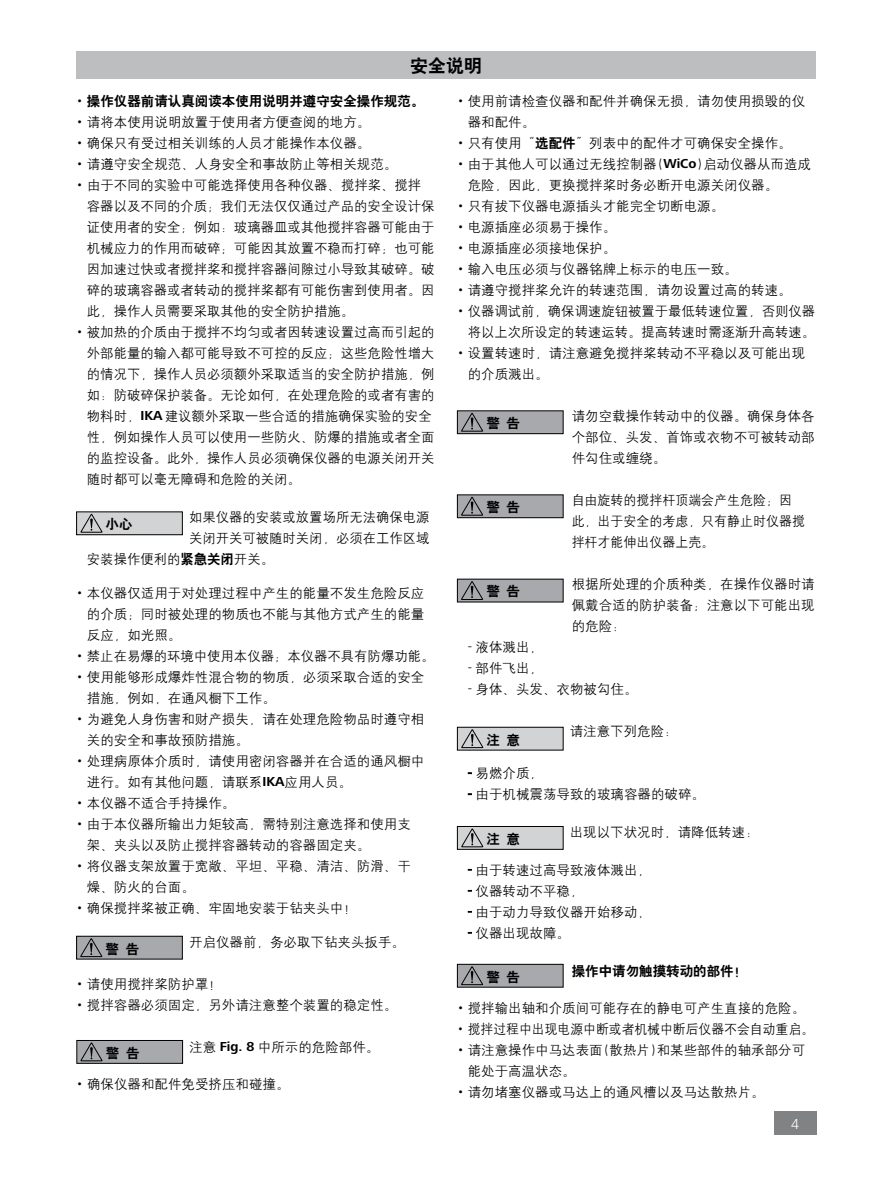
<style>
.page{position:relative;width:893px;height:1187px;background:#fff}
.page>*{position:absolute;margin:0;border:0;box-sizing:border-box;transform-origin:0 0}
.t1{font:18px "H Yb 2 gj";color:#000}
.t2{font:300 15px "Frutiger Next IKA";color:#fff}
.t3{font:13.5px/21px "H Yg 2 gj";color:#000}
.t4{font:13.5px "H Yb 2 gj";color:#000}
.t5{font:13.5px/21px "H Yg 2 gj";color:#000;scale:.96 1}
.t6{font:13.5px "H Yg 2 gj";color:#000;scale:.95 1}
.s1{font-family:"Frutiger Next IKA";font-weight:300}
.s2{font-family:"Frutiger Next IKA";font-weight:700}
.s3{font-family:"H Yb 2 gj"}
</style>
<div class="page">
<div style="left:774px;top:1111px;width:42px;height:23px;background:#808284"></div>
<div style="left:76px;top:51px;width:740px;height:28px;background:#bcbec0"></div>
<div style="left:77px;top:936px;width:105px;height:23px;background:#a7a9ac"></div>
<div style="left:76px;top:935px;width:107px;height:24px;border:1px solid #000"></div>
<svg style="left:80px;top:938px;width:22px;height:21px"></svg>
<div style="left:77px;top:1040px;width:106px;height:23px;background:#a7a9ac"></div>
<div style="left:77px;top:1040px;width:106px;height:23px;border:1px solid #000"></div>
<svg style="left:80px;top:1041px;width:22px;height:22px"></svg>
<div style="left:77px;top:512px;width:105px;height:22px;background:#d1d3d4"></div>
<div style="left:76px;top:511px;width:107px;height:24px;border:1px solid #000"></div>
<svg style="left:80px;top:513px;width:22px;height:22px"></svg>
<div style="left:457px;top:727px;width:106px;height:23px;background:#d1d3d4"></div>
<div style="left:457px;top:727px;width:106px;height:23px;border:1px solid #000"></div>
<svg style="left:461px;top:728px;width:22px;height:22px"></svg>
<div style="left:457px;top:826px;width:106px;height:23px;background:#d1d3d4"></div>
<div style="left:457px;top:826px;width:106px;height:23px;border:1px solid #000"></div>
<svg style="left:461px;top:827px;width:22px;height:22px"></svg>
<div style="left:457px;top:411px;width:106px;height:22px;background:#a7a9ac"></div>
<div style="left:457px;top:410px;width:106px;height:24px;border:1px solid #000"></div>
<svg style="left:460px;top:412px;width:23px;height:22px"></svg>
<div style="left:457px;top:495px;width:106px;height:22px;background:#a7a9ac"></div>
<div style="left:457px;top:494px;width:106px;height:24px;border:1px solid #000"></div>
<svg style="left:460px;top:496px;width:23px;height:22px"></svg>
<div style="left:457px;top:579px;width:106px;height:23px;background:#a7a9ac"></div>
<svg style="left:460px;top:581px;width:23px;height:21px"></svg>
<div style="left:457px;top:964px;width:106px;height:23px;background:#a7a9ac"></div>
<div style="left:457px;top:963px;width:106px;height:24px;border:1px solid #000"></div>
<svg style="left:460px;top:966px;width:23px;height:21px"></svg>
<h1 class="t1" style="left:410px;top:57px;width:73px">安全说明</h1>
<p class="t4" style="left:76px;top:94px;width:350px"><span class="s1">•</span> 操作仪器前请认真阅读本使用说明并遵守安全操作规范。</p>
<p class="t3" style="left:76px;top:111px;width:296px"><span class="s1">•</span> 请将本使用说明放置于使用者方便查阅的地方。</p>
<p class="t3" style="left:76px;top:132px;width:296px"><span class="s1">•</span> 确保只有受过相关训练的人员才能操作本仪器。</p>
<p class="t3" style="left:76px;top:153px;width:323px"><span class="s1">•</span> 请遵守安全规范、人身安全和事故防止等相关规范。</p>
<p class="t3" style="left:87px;top:174px;width:349px;text-indent:-11px"><span class="s1">•</span> 由于不同的实验中可能选择使用各种仪器、搅拌桨、搅拌容器以及不同的介质；我们无法仅仅通过产品的安全设计保证使用者的安全；例如：玻璃器皿或其他搅拌容器可能由于机械应力的作用而破碎；可能因其放置不稳而打碎；也可能因加速过快或者搅拌桨和搅拌容器间隙过小导致其破碎。破碎的玻璃容器或者转动的搅拌桨都有可能伤害到使用者。因此，操作人员需要采取其他的安全防护措施。</p>
<p class="t3" style="left:87px;top:321px;width:349px;text-indent:-11px"><span class="s1">•</span> 被加热的介质由于搅拌不均匀或者因转速设置过高而引起的外部能量的输入都可能导致不可控的反应；这些危险性增大的情况下，操作人员必须额外采取适当的安全防护措施，例如：防破碎保护装备。无论如何，在处理危险的或者有害的物料时，<span class="s2">IKA</span> 建议额外采取一些合适的措施确保实验的安全性，例如操作人员可以使用一些防火、防爆的措施或者全面的监控设备。此外，操作人员必须确保仪器的电源关闭开关随时都可以毫无障碍和危险的关闭。</p>
<p class="t3" style="left:189px;top:506px;width:242px">如果仪器的安装或放置场所无法确保电源</p>
<p class="t3" style="left:189px;top:527px;width:242px">关闭开关可被随时关闭，必须在工作区域</p>
<p class="t3" style="left:87px;top:548px;width:189px">安装操作便利的<span class="s3">紧急关闭</span>开关。</p>
<p class="t3" style="left:87px;top:582px;width:339px;text-align:justify;text-indent:-11px"><span class="s1">•</span> 本仪器仅适用于对处理过程中产生的能量不发生危险反应的介质；同时被处理的物质也不能与其他方式产生的能量反应，如光照。</p>
<p class="t3" style="left:76px;top:645px;width:360px"><span class="s1">•</span> 禁止在易爆的环境中使用本仪器；本仪器不具有防爆功能。</p>
<p class="t3" style="left:87px;top:666px;width:339px;text-indent:-11px"><span class="s1">•</span> 使用能够形成爆炸性混合物的物质，必须采取合适的安全措施，例如，在通风橱下工作。</p>
<p class="t3" style="left:87px;top:708px;width:339px;text-indent:-11px"><span class="s1">•</span> 为避免人身伤害和财产损失，请在处理危险物品时遵守相关的安全和事故预防措施。</p>
<p class="t3" style="left:87px;top:750px;width:339px;text-indent:-11px"><span class="s1">•</span> 处理病原体介质时，请使用密闭容器并在合适的通风橱中进行。如有其他问题，请联系<span class="s2">IKA</span>应用人员。</p>
<p class="t3" style="left:76px;top:792px;width:161px"><span class="s1">•</span> 本仪器不适合手持操作。</p>
<p class="t3" style="left:87px;top:813px;width:326px;text-indent:-11px"><span class="s1">•</span> 由于本仪器所输出力矩较高，需特别注意选择和使用支架、夹头以及防止搅拌容器转动的容器固定夹。</p>
<p class="t3" style="left:87px;top:855px;width:326px;text-indent:-11px"><span class="s1">•</span> 将仪器支架放置于宽敞、平坦、平稳、清洁、防滑、干燥、防火的台面。</p>
<p class="t3" style="left:76px;top:897px;width:282px"><span class="s1">•</span> 确保搅拌桨被正确、牢固地安装于钻夹头中！</p>
<p class="t3" style="left:189px;top:931px;width:218px">开启仪器前，务必取下钻夹头扳手。</p>
<p class="t3" style="left:76px;top:973px;width:147px"><span class="s1">•</span> 请使用搅拌桨防护罩！</p>
<p class="t3" style="left:76px;top:994px;width:323px"><span class="s1">•</span> 搅拌容器必须固定，另外请注意整个装置的稳定性。</p>
<p class="t3" style="left:189px;top:1036px;width:192px">注意 <span class="s2">Fig. 8</span> 中所示的危险部件。</p>
<p class="t3" style="left:76px;top:1073px;width:215px"><span class="s1">•</span> 确保仪器和配件免受挤压和碰撞。</p>
<p class="t4" style="left:106px;top:517px;width:28px">小心</p>
<p class="t4" style="left:106px;top:941px;width:35px">警 告</p>
<p class="t4" style="left:106px;top:1045px;width:35px">警 告</p>
<p class="t3" style="left:468px;top:90px;width:339px;text-indent:-11px"><span class="s1">•</span> 使用前请检查仪器和配件并确保无损，请勿使用损毁的仪器和配件。</p>
<p class="t3" style="left:457px;top:132px;width:336px"><span class="s1">•</span> 只有使用“<span class="s3">选配件</span>”列表中的配件才可确保安全操作。</p>
<p class="t3" style="left:468px;top:153px;width:345px;text-indent:-11px"><span class="s1">•</span> 由于其他人可以通过无线控制器(<span class="s2">WiCo</span>)启动仪器从而造成危险，因此，更换搅拌桨时务必断开电源关闭仪器。</p>
<p class="t3" style="left:457px;top:195px;width:269px"><span class="s1">•</span> 只有拔下仪器电源插头才能完全切断电源。</p>
<p class="t3" style="left:457px;top:216px;width:161px"><span class="s1">•</span> 电源插座必须易于操作。</p>
<p class="t3" style="left:457px;top:237px;width:161px"><span class="s1">•</span> 电源插座必须接地保护。</p>
<p class="t3" style="left:457px;top:258px;width:282px"><span class="s1">•</span> 输入电压必须与仪器铭牌上标示的电压一致。</p>
<p class="t3" style="left:457px;top:279px;width:336px"><span class="s1">•</span> 请遵守搅拌桨允许的转速范围，请勿设置过高的转速。</p>
<p class="t3" style="left:457px;top:300px;width:360px;text-align:right"><span class="s1">•</span> 仪器调试前，确保调速旋钮被置于最低转速位置，否则仪器将以上次所设定的转速运转。提高转速时需逐渐升高转速。</p>
<p class="t3" style="left:468px;top:342px;width:339px;text-indent:-11px"><span class="s1">•</span> 设置转速时，请注意避免搅拌桨转动不平稳以及可能出现的介质溅出。</p>
<p class="t3" style="left:572px;top:405px;width:244px;text-align:justify">请勿空载操作转动中的仪器。确保身体各个部位、头发、首饰或衣物不可被转动部件勾住或缠绕。</p>
<p class="t5" style="left:572px;top:489px;width:245px">自由旋转的搅拌杆顶端会产生危险；因此，出于安全的考虑，只有静止时仪器搅拌杆才能伸出仪器上壳。</p>
<p class="t3" style="left:572px;top:573px;width:244px;text-align:justify">根据所处理的介质种类，在操作仪器时请佩戴合适的防护装备；注意以下可能出现的危险：</p>
<p class="t3" style="left:468px;top:636px;width:77px"><span class="s1">-</span> 液体溅出，</p>
<p class="t3" style="left:468px;top:657px;width:77px"><span class="s1">-</span> 部件飞出，</p>
<p class="t3" style="left:468px;top:678px;width:171px"><span class="s1">-</span> 身体、头发、衣物被勾住。</p>
<p class="t3" style="left:570px;top:720px;width:109px">请注意下列危险：</p>
<p class="t3" style="left:468px;top:762px;width:77px"><span class="s1">-</span> 易燃介质，</p>
<p class="t3" style="left:468px;top:783px;width:239px"><span class="s1">-</span> 由于机械震荡导致的玻璃容器的破碎。</p>
<p class="t3" style="left:570px;top:821px;width:190px">出现以下状况时，请降低转速：</p>
<p class="t3" style="left:468px;top:859px;width:185px"><span class="s1">-</span> 由于转速过高导致液体溅出，</p>
<p class="t3" style="left:468px;top:880px;width:117px"><span class="s1">-</span> 仪器转动不平稳，</p>
<p class="t3" style="left:468px;top:901px;width:185px"><span class="s1">-</span> 由于动力导致仪器开始移动，</p>
<p class="t3" style="left:468px;top:922px;width:104px"><span class="s1">-</span> 仪器出现故障。</p>
<p class="t4" style="left:572px;top:963px;width:177px">操作中请勿触摸转动的部件！</p>
<p class="t3" style="left:457px;top:997px;width:350px"><span class="s1">•</span> 搅拌输出轴和介质间可能存在的静电可产生直接的危险。</p>
<p class="t6" style="left:457px;top:1022px;width:377px"><span class="s1">•</span> 搅拌过程中出现电源中断或者机械中断后仪器不会自动重启。</p>
<p class="t3" style="left:468px;top:1039px;width:339px;text-indent:-11px"><span class="s1">•</span> 请注意操作中马达表面(散热片)和某些部件的轴承部分可能处于高温状态。</p>
<p class="t3" style="left:457px;top:1081px;width:309px"><span class="s1">•</span> 请勿堵塞仪器或马达上的通风槽以及马达散热片。</p>
<p class="t4" style="left:486px;top:416px;width:35px">警 告</p>
<p class="t4" style="left:486px;top:500px;width:35px">警 告</p>
<p class="t4" style="left:486px;top:584px;width:35px">警 告</p>
<p class="t4" style="left:486px;top:732px;width:35px">注 意</p>
<p class="t4" style="left:486px;top:832px;width:35px">注 意</p>
<p class="t4" style="left:486px;top:969px;width:35px">警 告</p>
<p class="t2" style="left:791px;top:1114px;width:9px">4</p>
</div>
